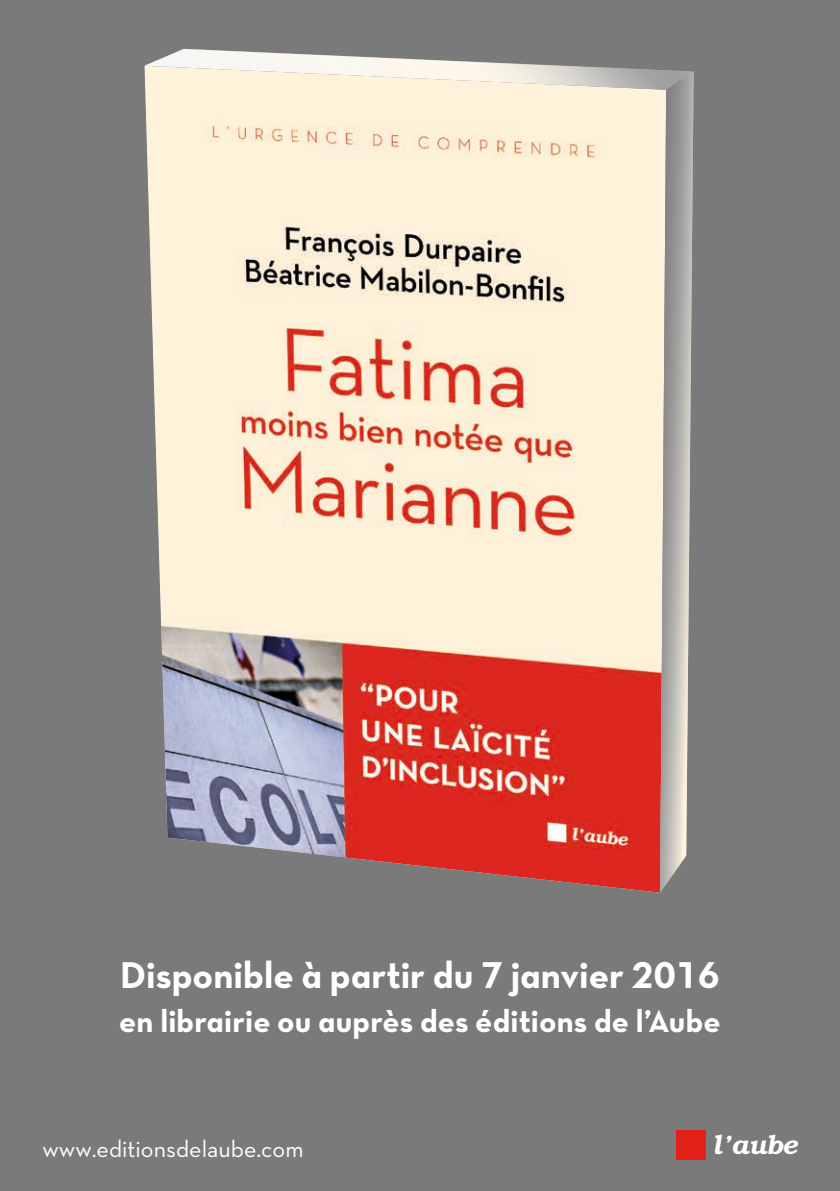
<style>
.page{position:relative;width:840px;height:1191px;background:#fff}
.page>*{position:absolute;margin:0;border:0;box-sizing:border-box;transform-origin:0 0}
.t1{font:38px "Neutra Text TFPS Bold Alt";color:#fff}
.t2{font:32px "Neutra Text TFPS Bold Alt";letter-spacing:.005em;color:#fff}
.t3{font:italic 600 26.4px "Bookman";color:#fff}
.t4{font:24px "Neutra Text TFPS";color:#fff}
</style>
<div class="page">
<div style="left:0;top:0;width:839px;height:1191px;background:#7b7a7b"></div>
<div style="left:675px;top:1129px;width:30px;height:30px;background:#e32119"></div>
<svg style="left:144px;top:49px;width:549px;height:843px;background:#e0bcae"></svg>
<p class="t1" style="left:120px;top:951px;width:601px">Disponible à partir du 7 janvier 2016</p>
<p class="t2" style="left:119px;top:1001px;width:602px">en librairie ou auprès des éditions de l’Aube</p>
<p class="t4" style="left:43px;top:1134px;width:262px">www.editionsdelaube.com</p>
<p class="t3" style="left:712px;top:1129px;width:87px">l’aube</p>
</div>
